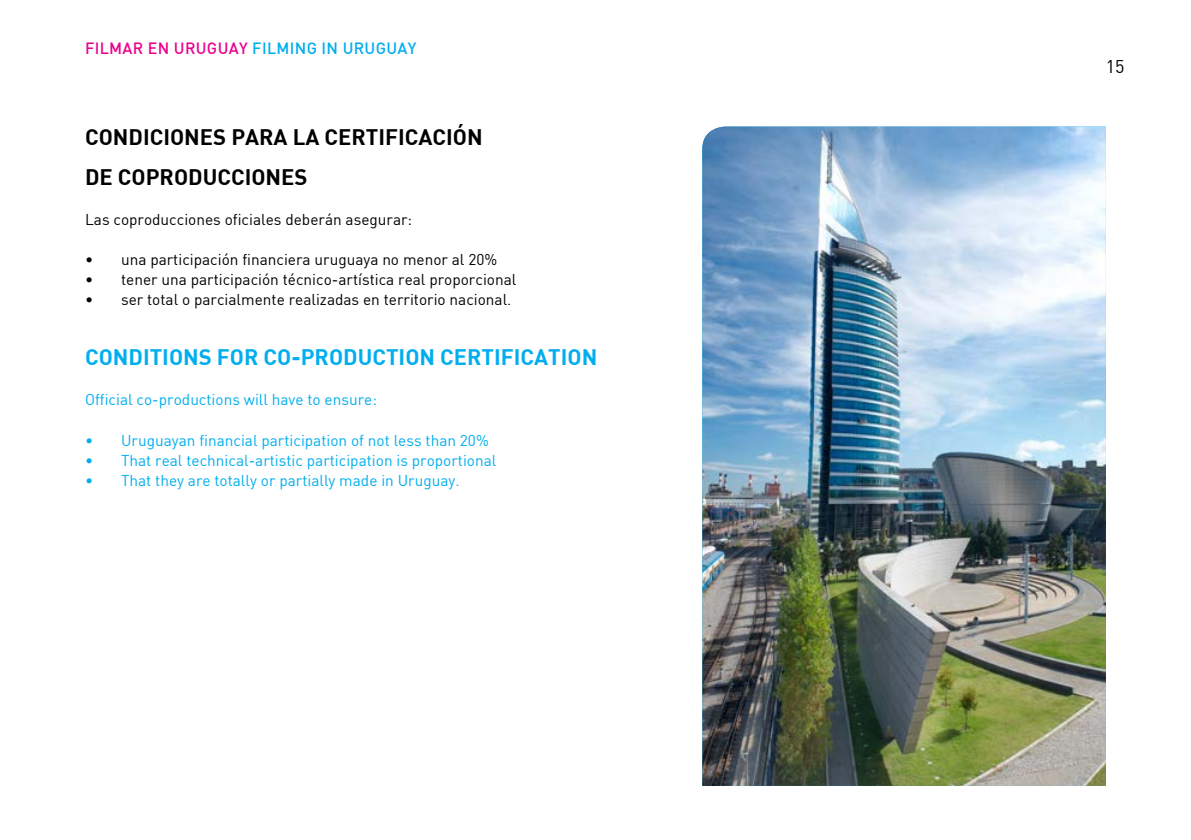
<style>
.page{position:relative;width:1191px;height:840px;background:#fff}
.page>*{position:absolute;margin:0;border:0;box-sizing:border-box;transform-origin:0 0}
.t1{font:700 22px/40px "DIN";color:#000}
.t2{font:700 22px "DIN";color:#00aeef}
.t3{font:18px "DIN";color:#000}
.t4{font:500 16px "DIN";letter-spacing:.02em;color:#00aeef}
.t5{font:15.4px "DIN";color:#000}
.t6{font:15.4px "DIN";color:#00aeef}
.s1{color:#ec008c}
</style>
<div class="page">
<img style="left:702px;top:126px;width:404px;height:659px">
<p class="t4" style="left:85px;top:38px;width:333px"><span class="s1">FILMAR EN URUGUAY</span> FILMING IN URUGUAY</p>
<h1 class="t1" style="left:85px;top:116px;width:399px">CONDICIONES PARA LA CERTIFICACIÓN<br>DE COPRODUCCIONES</h1>
<p class="t5" style="left:85px;top:210px;width:329px">Las coproducciones oficiales deberán asegurar:</p>
<p class="t5" style="left:85px;top:250px;width:414px">• una participación financiera uruguaya no menor al 20%</p>
<p class="t5" style="left:85px;top:270px;width:433px">• tener una participación técnico-artística real proporcional</p>
<p class="t5" style="left:85px;top:290px;width:428px">• ser total o parcialmente realizadas en territorio nacional.</p>
<h1 class="t2" style="left:85px;top:343px;width:514px">CONDITIONS FOR CO-PRODUCTION CERTIFICATION</h1>
<p class="t6" style="left:85px;top:390px;width:293px">Official co-productions will have to ensure:</p>
<p class="t6" style="left:85px;top:430px;width:405px">• Uruguayan financial participation of not less than 20%</p>
<p class="t6" style="left:85px;top:450px;width:413px">• That real technical-artistic participation is proportional</p>
<p class="t6" style="left:85px;top:470px;width:376px">• That they are totally or partially made in Uruguay.</p>
<p class="t3" style="left:1106px;top:55px;width:20px">15</p>
</div>
